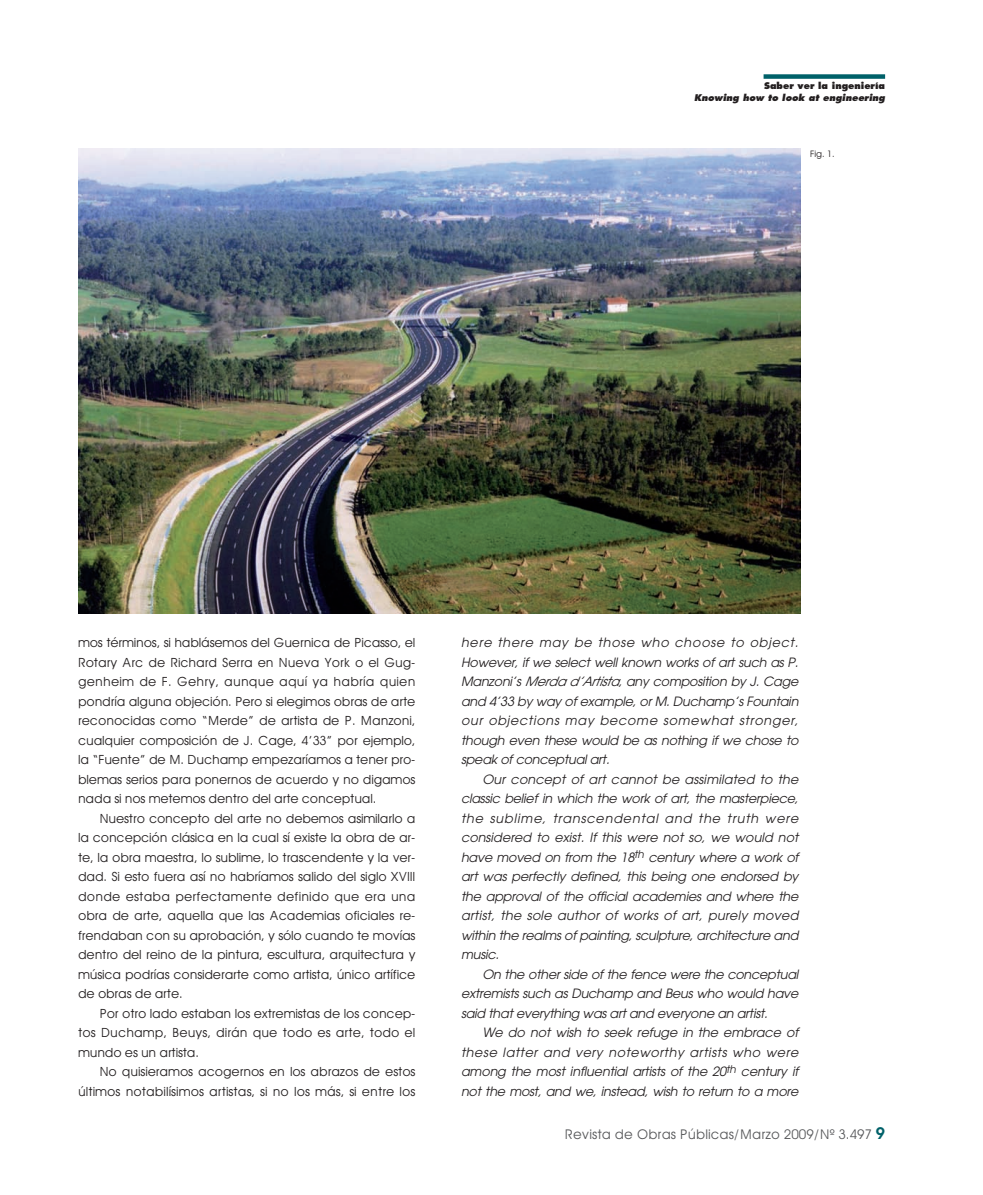
<style>
.page{position:relative;width:983px;height:1195px;background:#fff}
.page>*{position:absolute;margin:0;border:0;box-sizing:border-box;transform-origin:0 0}
.t1{font:13.5px "Avant Garde";color:#57585a}
.t2{font:12.75px/19.5px "Avant Garde";letter-spacing:-.01em;color:#231f20;text-align:justify}
.t3{font:italic 12.75px/19.5px "Avant Garde";letter-spacing:-.015em;color:#231f20;text-align:justify}
.t4{font:italic 800 9px "Futura";color:#231f20}
.t5{font:800 9px "Futura";color:#231f20}
.t6{font:9px "Avant Garde";color:#231f20}
.s1{font-family:"Avant Garde Demi TT";font-size:16.5px;color:#006169}
</style>
<div class="page">
<div style="left:763px;top:74px;width:121px;height:5px;background:#006169"></div>
<img style="left:78px;top:149px;width:721px;height:464px">
<p class="t5" style="left:764px;top:82px;width:122px">Saber ver la ingeniería</p>
<p class="t4" style="left:694px;top:94px;width:192px">Knowing how to look at engineering</p>
<p class="t6" style="left:809px;top:149px;width:26px">Fig. 1.</p>
<p class="t2" style="left:78px;top:633px;width:339px">mos términos, si hablásemos del Guernica de Picasso, el Rotary Arc de Richard Serra en Nueva York o el Gug&shy;genheim de F. Gehry, aunque aquí ya habría quien pondría alguna objeción. Pero si elegimos obras de arte reconocidas como “Merde” de artista de P. Manzoni, cualquier composición de J. Cage, 4’33” por ejemplo, la “Fuente” de M. Duchamp empezaríamos a tener pro&shy;blemas serios para ponernos de acuerdo y no digamos nada si nos metemos dentro del arte conceptual.</p>
<p class="t2" style="left:78px;top:809px;width:339px;text-indent:21px">Nuestro concepto del arte no debemos asimilarlo a la concepción clásica en la cual sí existe la obra de ar&shy;te, la obra maestra, lo sublime, lo trascendente y la ver&shy;dad. Si esto fuera así no habríamos salido del siglo XVIII donde estaba perfectamente definido que era una obra de arte, aquella que las Academias oficiales re&shy;frendaban con su aprobación, y sólo cuando te movías dentro del reino de la pintura, escultura, arquitectura y música podrías considerarte como artista, único artífice de obras de arte.</p>
<p class="t2" style="left:78px;top:1004px;width:339px;text-indent:21px">Por otro lado estaban los extremistas de los concep&shy;tos Duchamp, Beuys, dirán que todo es arte, todo el mundo es un artista.</p>
<p class="t2" style="left:78px;top:1062px;width:339px;text-align:right">No quisieramos acogernos en los abrazos de estos últimos notabilísimos artistas, si no los más, si entre los</p>
<p class="t3" style="left:461px;top:634px;width:339px">here there may be those who choose to object.<br>However, if we select well known works of art such as P.<br>Manzoni’s Merda d’Artista, any composition by J. Cage and 4’33 by way of example, or M. Duchamp’s Fountain our objections may become somewhat stronger, though even these would be as nothing if we chose to speak of conceptual art.</p>
<p class="t3" style="left:461px;top:771px;width:339px;text-indent:21px">Our concept of art cannot be assimilated to the classic belief in which the work of art, the masterpiece, the sublime, transcendental and the truth were considered to exist. If this were not so, we would not have moved on from the 18<sup>th</sup> century where a work of art was perfectly defined, this being one endorsed by the approval of the official academies and where the artist, the sole author of works of art, purely moved within the realms of painting, sculpture, architecture and music.</p>
<p class="t3" style="left:461px;top:966px;width:339px;text-indent:21px">On the other side of the fence were the conceptual extremists such as Duchamp and Beus who would have said that everything was art and everyone an artist.</p>
<p class="t3" style="left:461px;top:1024px;width:339px;text-indent:21px">We do not wish to seek refuge in the embrace of these latter and very noteworthy artists who were among the most influential artists of the 20<sup>th</sup> century if not the most, and we, instead, wish to return to a more</p>
<p class="t1" style="left:565px;top:1127px;width:321px">Revista de Obras Públicas/Marzo 2009/Nº 3.497 <span class="s1">9</span></p>
</div>
